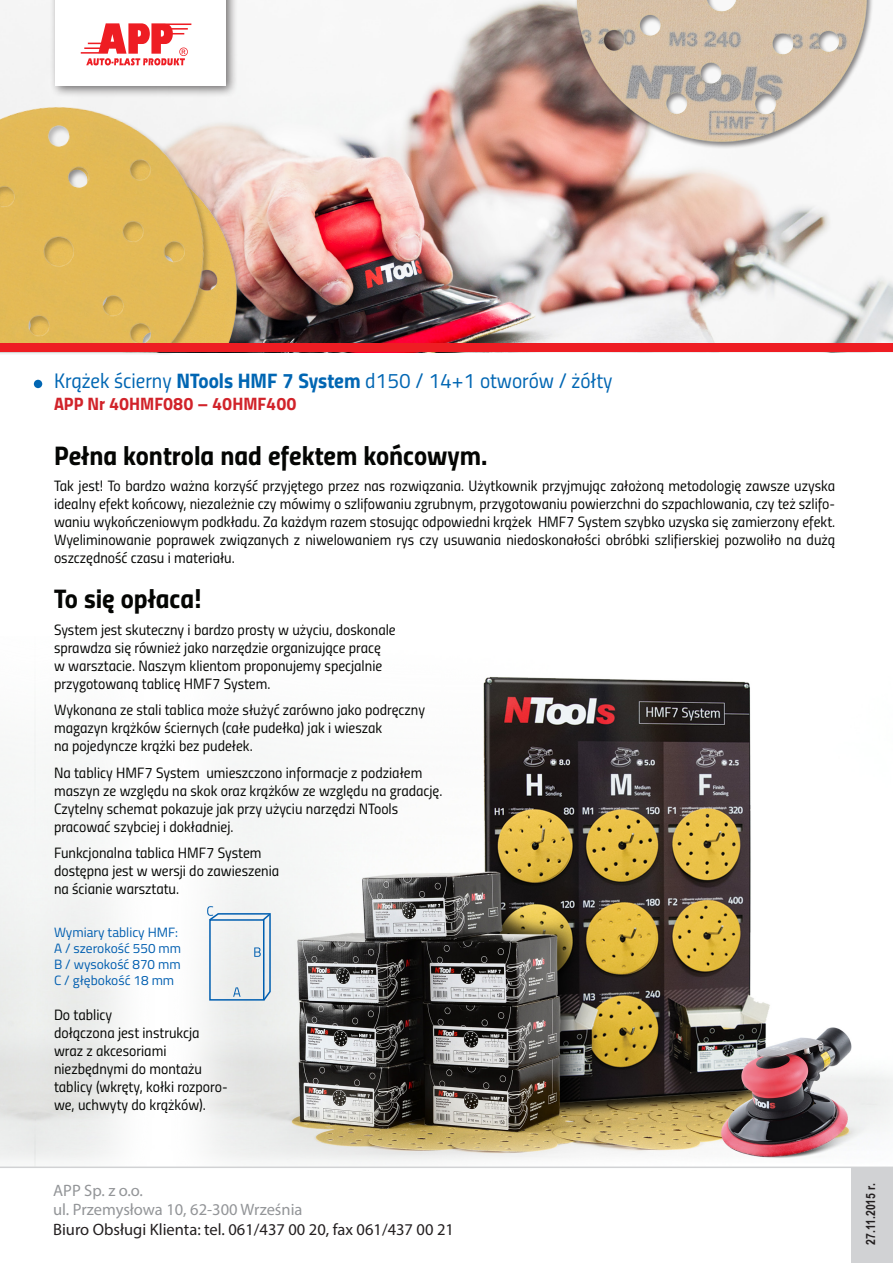
<style>
.page{position:relative;width:893px;height:1263px;background:#fff}
.page>*{position:absolute;margin:0;border:0;box-sizing:border-box;transform-origin:0 0}
.t1{font:27px "Titillium Bold Upright";color:#040503}
.t2{font:21px "Titillium Regular Upright";color:#0166b3}
.t3{font:18px "Titillium Bold Upright";color:#d1232a}
.t4{font:16.5px "Myriad Pro";color:#231f20}
.t5{font:16.5px "Myriad Pro";color:#939598}
.t6{font:15px/18px "Titillium Regular Upright";color:#040503}
.t7{font:13.5px "Titillium";color:#005eb0}
.t8{font:700 12.75px "Arial Narrow";color:#231f20}
.s1{font-family:"Titillium Bold Upright"}
</style>
<div class="page">
<img style="left:0;top:677px;width:893px;height:489px">
<img style="left:0;top:0;width:893px;height:344px">
<hr style="left:0;top:1166px;width:893px;height:2px;background:#d1d2d4">
<div style="left:851px;top:1167px;width:42px;height:96px;background:#d1d2d4"></div>
<div style="left:49px;top:0;width:189px;height:98px;background:#231f20;opacity:.63"></div>
<div style="left:55px;top:0;width:170px;height:86px;background:#fff"></div>
<svg style="left:81px;top:23px;width:110px;height:31px"></svg>
<img style="left:216px;top:93px;width:69px;height:251px">
<img style="left:0;top:54px;width:216px;height:290px">
<div style="left:0;top:344px;width:893px;height:8px;background:#ee1d23"></div>
<div style="left:34px;top:380px;width:8px;height:8px;background:#0166b3;border-radius:50%"></div>
<img style="left:553px;top:0;width:334px;height:154px">
<svg style="left:207px;top:906px;width:65px;height:96px"></svg>
<p class="t2" style="left:54px;top:365px;width:560px">Krążek ścierny <span class="s1">NTools HMF 7 System</span> d150 / 14+1 otworów / żółty</p>
<p class="t3" style="left:54px;top:390px;width:244px">APP Nr 40HMF080 – 40HMF400</p>
<p class="t1" style="left:54px;top:434px;width:435px">Pełna kontrola nad efektem końcowym.</p>
<p class="t6" style="left:54px;top:476px;width:783px;text-align:justify">Tak jest! To bardzo ważna korzyść przyjętego przez nas rozwiązania. Użytkownik przyjmując założoną metodologię zawsze uzyska idealny efekt końcowy, niezależnie czy mówimy o szlifowaniu zgrubnym, przygotowaniu powierzchni do szpachlowania, czy też szlifo&shy;waniu wykończeniowym podkładu. Za każdym razem stosując odpowiedni krążek HMF7 System szybko uzyska się zamierzony efekt.<br>Wyeliminowanie poprawek związanych z niwelowaniem rys czy usuwania niedoskonałości obróbki szlifierskiej pozwoliło na dużą oszczędność czasu i materiału.</p>
<p class="t1" style="left:54px;top:577px;width:149px">To się opłaca!</p>
<p class="t6" style="left:54px;top:620px;width:343px">System jest skuteczny i bardzo prosty w użyciu, doskonale sprawdza się również jako narzędzie organizujące pracę<br>w warsztacie. Naszym klientom proponujemy specjalnie przygotowaną tablicę HMF7 System.</p>
<p class="t6" style="left:54px;top:700px;width:373px">Wykonana ze stali tablica może służyć zarówno jako podręczny magazyn krążków ściernych (całe pudełka) jak i wieszak<br>na pojedyncze krążki bez pudełek.</p>
<p class="t6" style="left:54px;top:763px;width:390px">Na tablicy HMF7 System umieszczono informacje z podziałem maszyn ze względu na skok oraz krążków ze względu na gradację.<br>Czytelny schemat pokazuje jak przy użyciu narzędzi NTools pracować szybciej i dokładniej.</p>
<p class="t6" style="left:54px;top:843px;width:227px">Funkcjonalna tablica HMF7 System dostępna jest w wersji do zawieszenia na ścianie warsztatu.</p>
<p class="t7" style="left:54px;top:922px;width:126px">Wymiary tablicy HMF:</p>
<p class="t7" style="left:54px;top:938px;width:129px">A / szerokość 550 mm</p>
<p class="t7" style="left:54px;top:954px;width:128px">B / wysokość 870 mm</p>
<p class="t7" style="left:54px;top:971px;width:122px">C / głębokość 18 mm</p>
<p class="t6" style="left:54px;top:1004px;width:60px">Do tablicy</p>
<p class="t6" style="left:54px;top:1022px;width:147px">dołączona jest instrukcja</p>
<p class="t6" style="left:54px;top:1040px;width:114px">wraz z akcesoriami</p>
<p class="t6" style="left:54px;top:1058px;width:175px">niezbędnymi do montażu tablicy (wkręty, kołki rozporo&shy;we, uchwyty do krążków).</p>
<p class="t5" style="left:53px;top:1180px;width:91px">APP Sp. z o.o.</p>
<p class="t5" style="left:53px;top:1200px;width:251px">ul. Przemysłowa 10, 62-300 Września</p>
<p class="t4" style="left:53px;top:1219px;width:402px">Biuro Obsługi Klienta: tel. 061/437 00 20, fax 061/437 00 21</p>
<p class="t8" style="left:861px;top:1244px;width:63px;rotate:-90deg">27.11.2015 r.</p>
</div>
